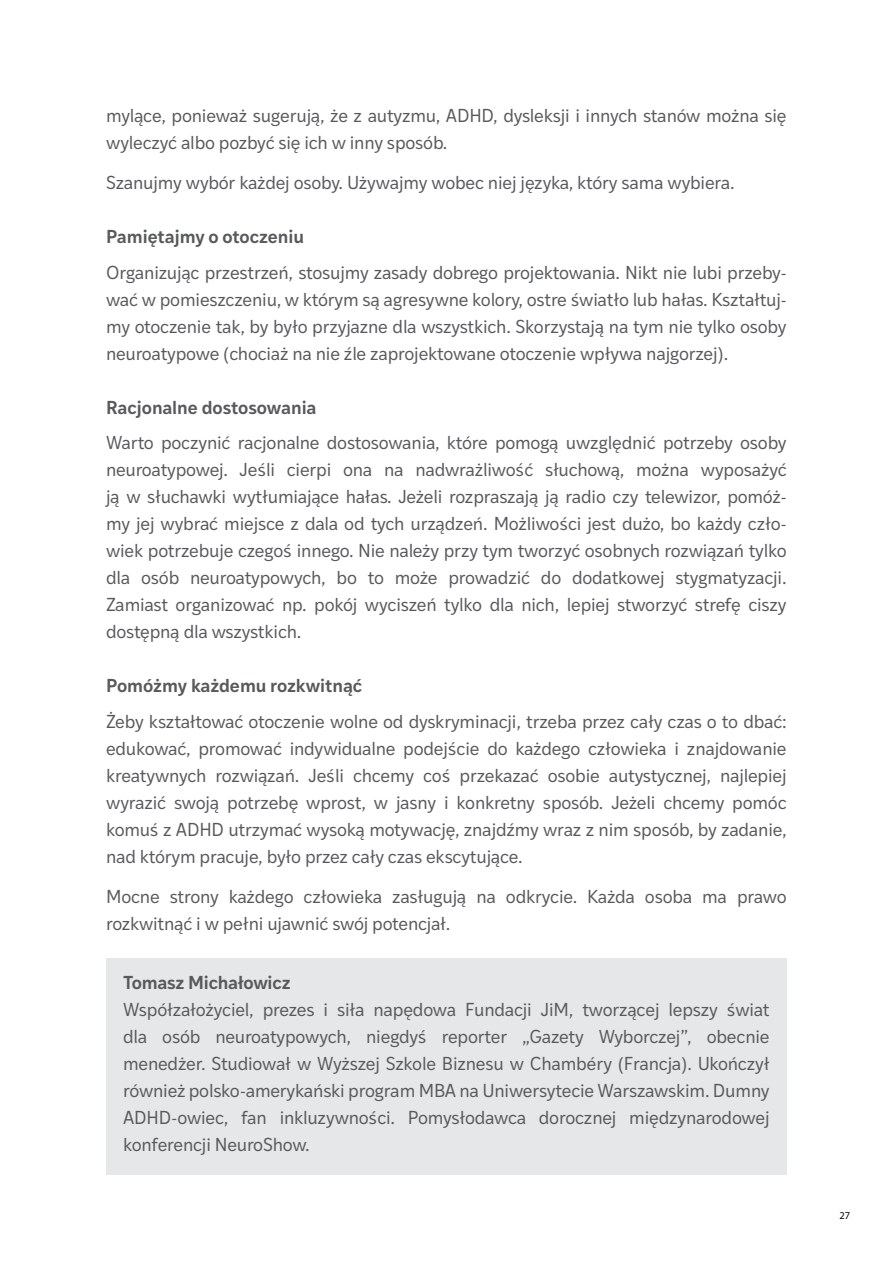
<style>
.page{position:relative;width:893px;height:1263px;background:#fff}
.page>*{position:absolute;margin:0;border:0;box-sizing:border-box;transform-origin:0 0}
.t1{font:18px/27px "Ivy Style Sans";letter-spacing:-.01em;color:#58595b;text-align:justify}
.t2{font:600 18px "Ivy Style Sans";letter-spacing:-.01em;color:#58595b}
.t3{font:10.5px "Myriad Pro";color:#000101}
</style>
<div class="page">
<div style="left:106px;top:959px;width:681px;height:216px;background:#e6e7e8"></div>
<p class="t1" style="left:106px;top:101px;width:682px">mylące, ponieważ sugerują, że z autyzmu, ADHD, dysleksji i innych stanów można się wyleczyć albo pozbyć się ich w inny sposób.</p>
<p class="t1" style="left:106px;top:168px;width:630px">Szanujmy wybór każdej osoby. Używajmy wobec niej języka, który sama wybiera.</p>
<p class="t2" style="left:106px;top:222px;width:200px">Pamiętajmy o otoczeniu</p>
<p class="t1" style="left:106px;top:258px;width:682px">Organizując przestrzeń, stosujmy zasady dobrego projektowania. Nikt nie lubi przeby&shy;wać w pomieszczeniu, w którym są agresywne kolory, ostre światło lub hałas. Kształtuj&shy;my otoczenie tak, by było przyjazne dla wszystkich. Skorzystają na tym nie tylko osoby neuroatypowe (chociaż na nie źle zaprojektowane otoczenie wpływa najgorzej).</p>
<p class="t2" style="left:106px;top:393px;width:212px">Racjonalne dostosowania</p>
<p class="t1" style="left:106px;top:428px;width:682px">Warto poczynić racjonalne dostosowania, które pomogą uwzględnić potrzeby osoby neuroatypowej. Jeśli cierpi ona na nadwrażliwość słuchową, można wyposażyć ją w słuchawki wytłumiające hałas. Jeżeli rozpraszają ją radio czy telewizor, pomóż&shy;my jej wybrać miejsce z dala od tych urządzeń. Możliwości jest dużo, bo każdy czło&shy;wiek potrzebuje czegoś innego. Nie należy przy tym tworzyć osobnych rozwiązań tylko dla osób neuroatypowych, bo to może prowadzić do dodatkowej stygmatyzacji.<br>Zamiast organizować np. pokój wyciszeń tylko dla nich, lepiej stworzyć strefę ciszy dostępną dla wszystkich.</p>
<p class="t2" style="left:106px;top:671px;width:258px">Pomóżmy każdemu rozkwitnąć</p>
<p class="t1" style="left:106px;top:707px;width:682px">Żeby kształtować otoczenie wolne od dyskryminacji, trzeba przez cały czas o to dbać: edukować, promować indywidualne podejście do każdego człowieka i znajdowanie kreatywnych rozwiązań. Jeśli chcemy coś przekazać osobie autystycznej, najlepiej wyrazić swoją potrzebę wprost, w jasny i konkretny sposób. Jeżeli chcemy pomóc komuś z ADHD utrzymać wysoką motywację, znajdźmy wraz z nim sposób, by zadanie, nad którym pracuje, było przez cały czas ekscytujące.</p>
<p class="t1" style="left:106px;top:882px;width:682px">Mocne strony każdego człowieka zasługują na odkrycie. Każda osoba ma prawo rozkwitnąć i w pełni ujawnić swój potencjał.</p>
<p class="t2" style="left:123px;top:968px;width:169px">Tomasz Michałowicz</p>
<p class="t1" style="left:123px;top:995px;width:648px">Współzałożyciel, prezes i siła napędowa Fundacji JiM, tworzącej lepszy świat dla osób neuroatypowych, niegdyś reporter „Gazety Wyborczej”, obecnie menedżer. Studiował w Wyższej Szkole Biznesu w Chambéry (Francja). Ukończył również polsko-amerykański program MBA na Uniwersytecie Warszawskim. Dumny ADHD-owiec, fan inkluzywności. Pomysłodawca dorocznej międzynarodowej konferencji NeuroShow.</p>
<p class="t3" style="left:839px;top:1208px;width:12px">27</p>
</div>
